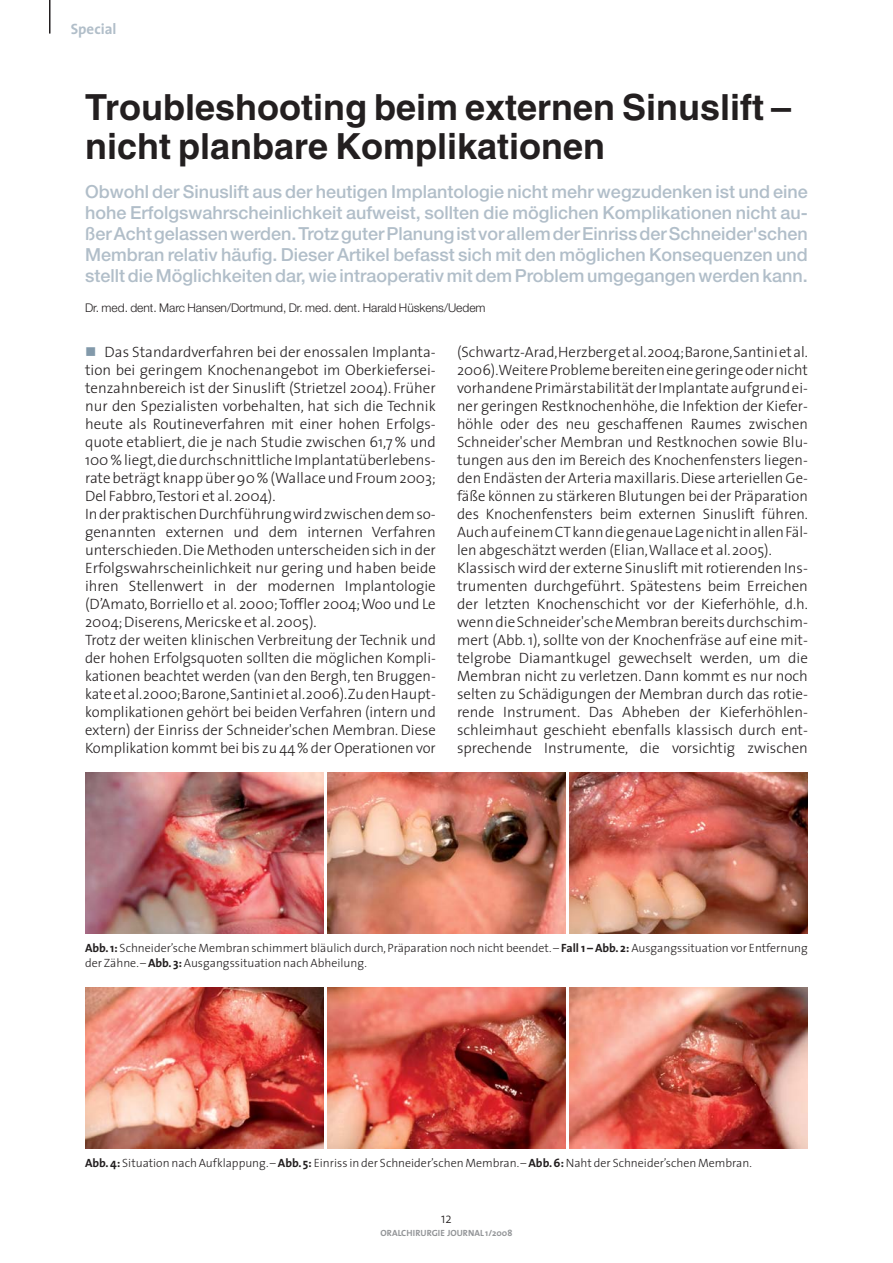
<style>
.page{position:relative;width:893px;height:1263px;background:#fff}
.page>*{position:absolute;margin:0;border:0;box-sizing:border-box;transform-origin:0 0}
.t1{font:700 36px/39px "Helvetica";color:#231f20}
.t2{font:500 18px/21px "Helvetica Neue";color:#b1bec9;text-align:justify}
.t3{font:300 15px/18px "The Sans";color:#231f20}
.t4{font:700 15px "The Sans";color:#b1bec9}
.t5{font:300 14.25px "The Sans";color:#231f20;scale:.9 1}
.t6{font:300 12px/15px "The Sans";color:#231f20}
.t7{font:300 12px "Helvetica Neue";color:#231f20}
.t8{font:700 9px "The Sans";color:#939598}
.s1{font-weight:700}
</style>
<div class="page">
<hr style="left:49px;top:0;width:2px;height:34px;background:#231f20">
<img style="left:85px;top:772px;width:238px;height:162px">
<img style="left:327px;top:772px;width:239px;height:162px">
<img style="left:570px;top:772px;width:238px;height:162px">
<img style="left:85px;top:987px;width:238px;height:161px">
<img style="left:327px;top:987px;width:239px;height:161px">
<img style="left:570px;top:987px;width:238px;height:161px">
<p class="t4" style="left:71px;top:21px;width:47px">Special</p>
<h1 class="t1" style="left:85px;top:91px;width:708px">Troubleshooting beim externen Sinuslift – nicht planbare Komplikationen</h1>
<p class="t2" style="left:85px;top:183px;width:724px">Obwohl der Sinuslift aus der heutigen Implantologie nicht mehr wegzudenken ist und eine hohe Erfolgswahrscheinlichkeit aufweist, sollten die möglichen Komplikationen nicht au&shy;ßer Acht gelassen werden. Trotz guter Planung ist vor allem der Einriss der Schneider'schen Membran relativ häufig. Dieser Artikel befasst sich mit den möglichen Konsequenzen und stellt die Möglichkeiten dar, wie intraoperativ mit dem Problem umgegangen werden kann.</p>
<p class="t7" style="left:85px;top:303px;width:402px">Dr. med. dent. Marc Hansen/Dortmund, Dr. med. dent. Harald Hüskens/Uedem</p>
<p class="t3" style="left:85px;top:344px;width:352px;text-indent:20px">Das Standardverfahren bei der enossalen Implanta&shy;tion bei geringem Knochenangebot im Oberkiefersei&shy;tenzahnbereich ist der Sinuslift (Strietzel 2004). Früher nur den Spezialisten vorbehalten, hat sich die Technik heute als Routineverfahren mit einer hohen Erfolgs&shy;quote etabliert, die je nach Studie zwischen 61,7 % und 100 % liegt,die durchschnittliche Implantatüberlebens&shy;rate beträgt knapp über 90 % (Wallace und Froum 2003; Del Fabbro,Testori et al. 2004).<br>In der praktischen Durchführung wird zwischen dem so&shy;genannten externen und dem internen Verfahren unterschieden.Die Methoden unterscheiden sich in der Erfolgswahrscheinlichkeit nur gering und haben beide ihren Stellenwert in der modernen Implantologie (D’Amato, Borriello et al. 2000;Toffler 2004;Woo und Le 2004;Diserens,Mericske et al. 2005).<br>Trotz der weiten klinischen Verbreitung der Technik und der hohen Erfolgsquoten sollten die möglichen Kompli&shy;kationen beachtet werden (van den Bergh, ten Bruggen&shy;kate et al.2000;Barone,Santini et al.2006).Zu den Haupt&shy;komplikationen gehört bei beiden Verfahren (intern und extern) der Einriss der Schneider'schen Membran. Diese Komplikation kommt bei bis zu 44 % der Operationen vor</p>
<p class="t3" style="left:457px;top:344px;width:352px">(Schwartz-Arad,Herzberg etal.2004;Barone,Santini etal.<br>2006).Weitere Probleme bereiten eine geringe oder nicht vorhandene Primärstabilität der Implantate aufgrund ei&shy;ner geringen Restknochenhöhe, die Infektion der Kiefer&shy;höhle oder des neu geschaffenen Raumes zwischen Schneider'scher Membran und Restknochen sowie Blu&shy;tungen aus den im Bereich des Knochenfensters liegen&shy;den Endästen der Arteria maxillaris.Diese arteriellen Ge&shy;fäße können zu stärkeren Blutungen bei der Präparation des Knochenfensters beim externen Sinuslift führen.<br>Auch auf einem CT kann die genaue Lage nichtin allen Fäl&shy;len abgeschätzt werden (Elian,Wallace et al. 2005).<br>Klassisch wird der externe Sinuslift mit rotierenden Ins&shy;trumenten durchgeführt. Spätestens beim Erreichen der letzten Knochenschicht vor der Kieferhöhle, d.h. wenn die Schneider'sche Membran bereits durchschim&shy;mert (Abb. 1), sollte von der Knochenfräse auf eine mit&shy;telgrobe Diamantkugel gewechselt werden, um die Membran nicht zu verletzen. Dann kommt es nur noch selten zu Schädigungen der Membran durch das rotie&shy;rende Instrument. Das Abheben der Kieferhöhlen&shy;schleimhaut geschieht ebenfalls klassisch durch ent&shy;sprechende Instrumente, die vorsichtig zwischen</p>
<p class="t6" style="left:85px;top:941px;width:724px"><span class="s1">Abb. 1:</span> Schneider’sche Membran schimmert bläulich durch, Präparation noch nicht beendet. – <span class="s1">Fall 1 – Abb. 2:</span> Ausgangssituation vor Entfernung der Zähne. – <span class="s1">Abb. 3:</span> Ausgangssituation nach Abheilung.</p>
<p class="t6" style="left:85px;top:1156px;width:668px"><span class="s1">Abb. 4:</span> Situation nach Aufklappung. – <span class="s1">Abb. 5:</span> Einriss in der Schneider’schen Membran. – <span class="s1">Abb. 6:</span> Naht der Schneider’schen Membran.</p>
<p class="t5" style="left:441px;top:1212px;width:13px">12</p>
<p class="t8" style="left:381px;top:1228px;width:133px">ORALCHIRURGIE JOURNAL 1/2008</p>
</div>
